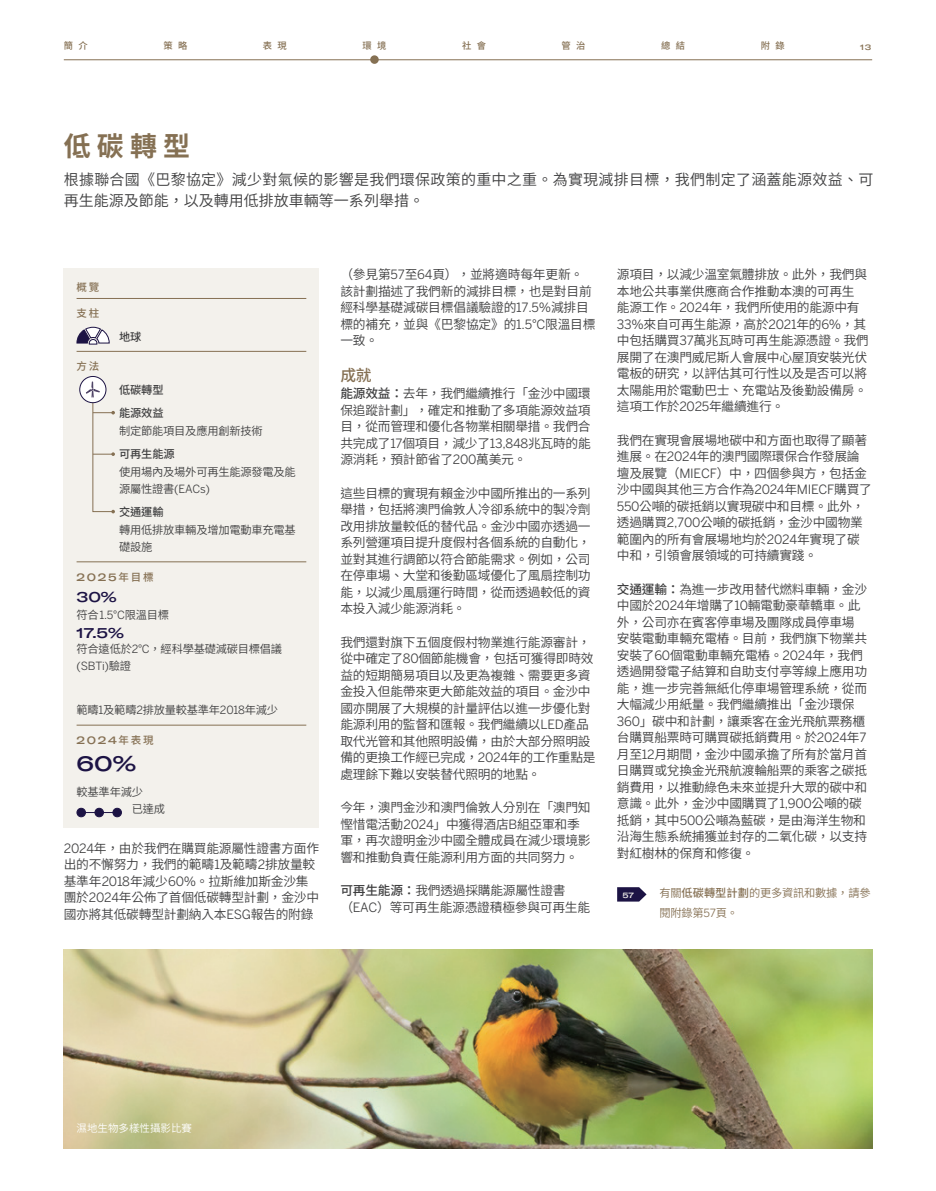
<style>
.page{position:relative;width:936px;height:1191px;background:#fff}
.page>*{position:absolute;margin:0;border:0;box-sizing:border-box;transform-origin:0 0}
.Heading-2{font:700 27px "Source Han Sans TC";color:#857053}
.Performance-Stat-448485ff{font:500 expanded 21px "GT America";color:#1c1344}
.body-Text-Subhead-9pt-medium{font:500 15.75px "Source Han Sans TC";color:#857053}
.Intro-Text-917d690c{font:15px/21px "Source Han Sans TC";letter-spacing:.02em;color:#3e3e3f}
.Target-Stat{font:500 expanded 14.25px "GT America";color:#1c1344}
.Body-Text{font:12.75px/16.5px "Source Han Sans TC";letter-spacing:-.02em;color:#3e3e3f}
.Body-Text-97bf6b33{font:12.75px/16.5px "Source Han Sans TC";letter-spacing:-.02em;color:#3e3e3f}
.At-a-glance-Body-Text{font:11.25px/16.5px "Source Han Sans TC";letter-spacing:-.02em;color:#3e3e3f}
.Target-Stat-2{font:11.25px/16.5px "Source Han Sans TC";letter-spacing:-.02em;color:#3e3e3f}
.More-information-a382807b{font:11.25px/20.1px "Source Han Sans TC";letter-spacing:-.02em;color:#857053}
.Target-Stat-Body-Text-43ee34da{font:11.25px "Source Han Sans TC";letter-spacing:-.02em;color:#3e3e3f}
.At-a-glance-Subhead-7-5pt-medium-black{font:500 11.25px "Source Han Sans TC";letter-spacing:-.015em;color:#3e3e3f}
.Performance-Stat-Body-Text{font:11.25px "Source Han Sans TC";letter-spacing:-.02em;color:#3e3e3f}
.Performance-Stat-progress-text{font:11.25px "Source Han Sans TC";color:#3e3e3f}
.Heading-5-with-rule-above{font:500 expanded 10.5px "GT America";letter-spacing:.155em;color:#857053}
.Photo-credit-White{font:10.5px "Source Han Sans TC";color:#fff}
.Heading-5-with-rule-above-2{font:500 10.5px "Source Han Sans TC";color:#857053}
.Heading-4-f36d51b9{font:500 10.5px "Source Han Sans TC";color:#857053}
.t1{font:500 9.3px "Source Han Sans TC";letter-spacing:.575em;color:#857053}
.t2{font:500 expanded 7.8px "GT America";color:#857053}
.Divider_heading{font:500 expanded 7.5px "GT America";color:#f3f1ec}
.s1{font-family:"Benton Sans"}
.s2{font-family:"Source Han Sans TC";font-stretch:normal}
.s3{font-weight:500}
</style>
<div class="page">
<div style="left:370px;top:55px;width:9px;height:9px;background:#857053;border-radius:50%"></div>
<hr style="left:64px;top:59px;width:808px;height:1px;background:#857053">
<div style="left:64px;top:268px;width:255px;height:559px;background:#f3f1ec"></div>
<hr style="left:77px;top:298px;width:229px;height:1px;background:#857053">
<hr style="left:77px;top:351px;width:229px;height:1px;background:#857053">
<hr style="left:77px;top:561px;width:229px;height:1px;background:#857053">
<hr style="left:77px;top:725px;width:229px;height:1px;background:#857053">
<svg style="left:617px;top:887px;width:29px;height:14px"></svg>
<svg style="left:79px;top:376px;width:36px;height:137px"></svg>
<svg style="left:76px;top:326px;width:34px;height:19px"></svg>
<hr style="left:81px;top:812px;width:36px;height:1px;background:#1c1344">
<div style="left:77px;top:808px;width:8px;height:8px;background:#1c1344;border-radius:50%"></div>
<div style="left:77px;top:808px;width:9px;height:9px;border:1px solid #1c1344;border-radius:50%"></div>
<div style="left:95px;top:808px;width:8px;height:8px;background:#1c1344;border-radius:50%"></div>
<div style="left:95px;top:808px;width:9px;height:9px;border:1px solid #1c1344;border-radius:50%"></div>
<div style="left:113px;top:808px;width:8px;height:8px;background:#1c1344;border-radius:50%"></div>
<div style="left:112px;top:808px;width:10px;height:9px;border:1px solid #1c1344;border-radius:50%"></div>
<img style="left:64px;top:949px;width:808px;height:199px">
<p class="t1" style="left:64px;top:41px;width:25px">簡介</p>
<p class="t1" style="left:163px;top:41px;width:25px">策略</p>
<p class="t1" style="left:263px;top:41px;width:25px">表現</p>
<p class="t1" style="left:362px;top:41px;width:25px">環境</p>
<p class="t1" style="left:462px;top:41px;width:25px">社會</p>
<p class="t1" style="left:561px;top:41px;width:25px">管治</p>
<p class="t1" style="left:661px;top:41px;width:25px">總結</p>
<p class="t1" style="left:760px;top:41px;width:25px">附錄</p>
<p class="t2" style="left:860px;top:42px;width:13px">13</p>
<p class="Heading-2" style="left:64px;top:131px;width:128px">低碳轉型</p>
<p class="Intro-Text-917d690c" style="left:64px;top:169px;width:811px">根據聯合國《巴黎協定》減少對氣候的影響是我們環保政策的重中之重。為實現減排目標，我們制定了涵蓋能源效益、可再生能源及節能，以及轉用低排放車輛等一系列舉措。</p>
<p class="Heading-4-f36d51b9" style="left:77px;top:281px;width:24px">概覽</p>
<p class="Heading-5-with-rule-above-2" style="left:77px;top:307px;width:24px">支柱</p>
<p class="Heading-5-with-rule-above-2" style="left:77px;top:360px;width:24px">方法</p>
<p class="At-a-glance-Subhead-7-5pt-medium-black" style="left:119px;top:330px;width:24px">地球</p>
<p class="At-a-glance-Subhead-7-5pt-medium-black" style="left:119px;top:383px;width:46px">低碳轉型</p>
<p class="At-a-glance-Subhead-7-5pt-medium-black" style="left:119px;top:406px;width:46px">能源效益</p>
<p class="At-a-glance-Body-Text" style="left:119px;top:422px;width:145px">制定節能項目及應用創新技術</p>
<p class="At-a-glance-Subhead-7-5pt-medium-black" style="left:119px;top:447px;width:57px">可再生能源</p>
<p class="At-a-glance-Body-Text" style="left:119px;top:464px;width:178px">使用場內及場外可再生能源發電及能源屬性證書<span class="s1">(EACs)</span></p>
<p class="At-a-glance-Subhead-7-5pt-medium-black" style="left:119px;top:505px;width:46px">交通運輸</p>
<p class="At-a-glance-Body-Text" style="left:119px;top:522px;width:178px">轉用低排放車輛及增加電動車充電基礎設施</p>
<p class="Heading-5-with-rule-above" style="left:77px;top:570px;width:79px">2025<span class="s2">年目標</span></p>
<p class="Target-Stat" style="left:77px;top:588px;width:42px">30%</p>
<p class="Target-Stat-2" style="left:77px;top:606px;width:94px">符合<span class="s1">1.5</span>°<span class="s1">C</span>限溫目標</p>
<p class="Target-Stat" style="left:77px;top:624px;width:49px">17.5%</p>
<p class="Target-Stat-2" style="left:77px;top:641px;width:207px">符合遠低於<span class="s1">2</span>°<span class="s1">C</span>，經科學基礎減碳目標倡議<span class="s1">(SBTi)</span>驗證</p>
<p class="Target-Stat-Body-Text-43ee34da" style="left:77px;top:703px;width:203px">範疇<span class="s1">1</span>及範疇<span class="s1">2</span>排放量較基準年<span class="s1">2018</span>年減少</p>
<p class="Heading-5-with-rule-above" style="left:77px;top:734px;width:79px">2024<span class="s2">年表現</span></p>
<p class="Performance-Stat-448485ff" style="left:77px;top:751px;width:61px">60%</p>
<p class="Performance-Stat-Body-Text" style="left:77px;top:785px;width:68px">較基準年減少</p>
<p class="Performance-Stat-progress-text" style="left:132px;top:803px;width:35px">已達成</p>
<p class="Body-Text" style="left:64px;top:840px;width:257px"><span class="s1">2024</span>年，由於我們在購買能源屬性證書方面作出的不懈努力，我們的範疇<span class="s1">1</span>及範疇<span class="s1">2</span>排放量較基準年<span class="s1">2018</span>年減少<span class="s1">60%</span>。拉斯維加斯金沙集團於<span class="s1">2024</span>年公佈了首個低碳轉型計劃，金沙中國亦將其低碳轉型計劃納入本<span class="s1">ESG</span>報告的附錄</p>
<p class="Body-Text" style="left:340px;top:266px;width:257px">（參見第<span class="s1">57</span>至<span class="s1">64</span>頁），並將適時每年更新。該計劃描述了我們新的減排目標，也是對目前經科學基礎減碳目標倡議驗證的<span class="s1">17.5%</span>減排目標的補充，並與《巴黎協定》的<span class="s1">1.5</span>°<span class="s1">C</span>限溫目標一致。</p>
<p class="body-Text-Subhead-9pt-medium" style="left:340px;top:367px;width:33px">成就</p>
<p class="Body-Text" style="left:340px;top:385px;width:252px;text-align:justify"><span class="s3">能源效益：</span>去年，我們繼續推行「金沙中國環保追蹤計劃」，確定和推動了多項能源效益項目，從而管理和優化各物業相關舉措。我們合共完成了<span class="s1">17</span>個項目，減少了<span class="s1">13,848</span>兆瓦時的能源消耗，預計節省了<span class="s1">200</span>萬美元。</p>
<p class="Body-Text" style="left:340px;top:485px;width:252px;text-align:justify">這些目標的實現有賴金沙中國所推出的一系列舉措，包括將澳門倫敦人冷卻系統中的製冷劑改用排放量較低的替代品。金沙中國亦透過一系列營運項目提升度假村各個系統的自動化，並對其進行調節以符合節能需求。例如，公司在停車場、大堂和後勤區域優化了風扇控制功能，以減少風扇運行時間，從而透過較低的資本投入減少能源消耗。</p>
<p class="Body-Text" style="left:340px;top:634px;width:257px">我們還對旗下五個度假村物業進行能源審計，從中確定了<span class="s1">80</span>個節能機會，包括可獲得即時效益的短期簡易項目以及更為複雜、需要更多資金投入但能帶來更大節能效益的項目。金沙中國亦開展了大規模的計量評估以進一步優化對能源利用的監督和匯報。我們繼續以<span class="s1">LED</span>產品取代光管和其他照明設備，由於大部分照明設備的更換工作經已完成，<span class="s1">2024</span>年的工作重點是處理餘下難以安裝替代照明的地點。</p>
<p class="Body-Text" style="left:340px;top:799px;width:252px">今年，澳門金沙和澳門倫敦人分別在「澳門知慳惜電活動<span class="s1">2024</span>」中獲得酒店<span class="s1">B</span>組亞軍和季軍，再次證明金沙中國全體成員在減少環境影響和推動負責任能源利用方面的共同努力。</p>
<p class="Body-Text-97bf6b33" style="left:340px;top:882px;width:251px"><span class="s3">可再生能源：</span>我們透過採購能源屬性證書（<span class="s1">EAC</span>）等可再生能源憑證積極參與可再生能</p>
<p class="Body-Text-97bf6b33" style="left:617px;top:266px;width:253px">源項目，以減少溫室氣體排放。此外，我們與本地公共事業供應商合作推動本澳的可再生能源工作。<span class="s1">2024</span>年，我們所使用的能源中有<br><span class="s1">33%</span>來自可再生能源，高於<span class="s1">2021</span>年的<span class="s1">6%</span>，其中包括購買<span class="s1">37</span>萬兆瓦時可再生能源憑證。我們展開了在澳門威尼斯人會展中心屋頂安裝光伏電板的研究，以評估其可行性以及是否可以將太陽能用於電動巴士、充電站及後勤設備房。這項工作於<span class="s1">2025</span>年繼續進行。</p>
<p class="Body-Text" style="left:617px;top:432px;width:256px">我們在實現會展場地碳中和方面也取得了顯著進展。在<span class="s1">2024</span>年的澳門國際環保合作發展論壇及展覽（<span class="s1">MIECF</span>）中，四個參與方，包括金沙中國與其他三方合作為<span class="s1">2024</span>年<span class="s1">MIECF</span>購買了<br><span class="s1">550</span>公噸的碳抵銷以實現碳中和目標。此外，透過購買<span class="s1">2,700</span>公噸的碳抵銷，金沙中國物業範圍內的所有會展場地均於<span class="s1">2024</span>年實現了碳中和，引領會展領域的可持續實踐。</p>
<p class="Body-Text-97bf6b33" style="left:617px;top:581px;width:252px"><span class="s3">交通運輸：</span>為進一步改用替代燃料車輛，金沙中國於<span class="s1">2024</span>年增購了<span class="s1">10</span>輛電動豪華轎車。此外，公司亦在賓客停車場及團隊成員停車場安裝電動車輛充電樁。目前，我們旗下物業共安裝了<span class="s1">60</span>個電動車輛充電樁。<span class="s1">2024</span>年，我們透過開發電子結算和自助支付亭等線上應用功能，進一步完善無紙化停車場管理系統，從而大幅減少用紙量。我們繼續推出「金沙環保<br><span class="s1">360</span>」碳中和計劃，讓乘客在金光飛航票務櫃台購買船票時可購買碳抵銷費用。於<span class="s1">2024</span>年<span class="s1">7</span>月至<span class="s1">12</span>月期間，金沙中國承擔了所有於當月首日購買或兌換金光飛航渡輪船票的乘客之碳抵銷費用，以推動綠色未來並提升大眾的碳中和意識。此外，金沙中國購買了<span class="s1">1,900</span>公噸的碳抵銷，其中<span class="s1">500</span>公噸為藍碳，是由海洋生物和沿海生態系統捕獲並封存的二氧化碳，以支持對紅樹林的保育和修復。</p>
<p class="More-information-a382807b" style="left:659px;top:883px;width:213px">有關<span class="s3">低碳轉型計劃</span>的更多資訊和數據，請參閱附錄第<span class="s1">57</span>頁。</p>
<p class="Divider_heading" style="left:622px;top:890px;width:13px">57</p>
<p class="Photo-credit-White" style="left:77px;top:1122px;width:117px">濕地生物多樣性攝影比賽</p>
</div>
